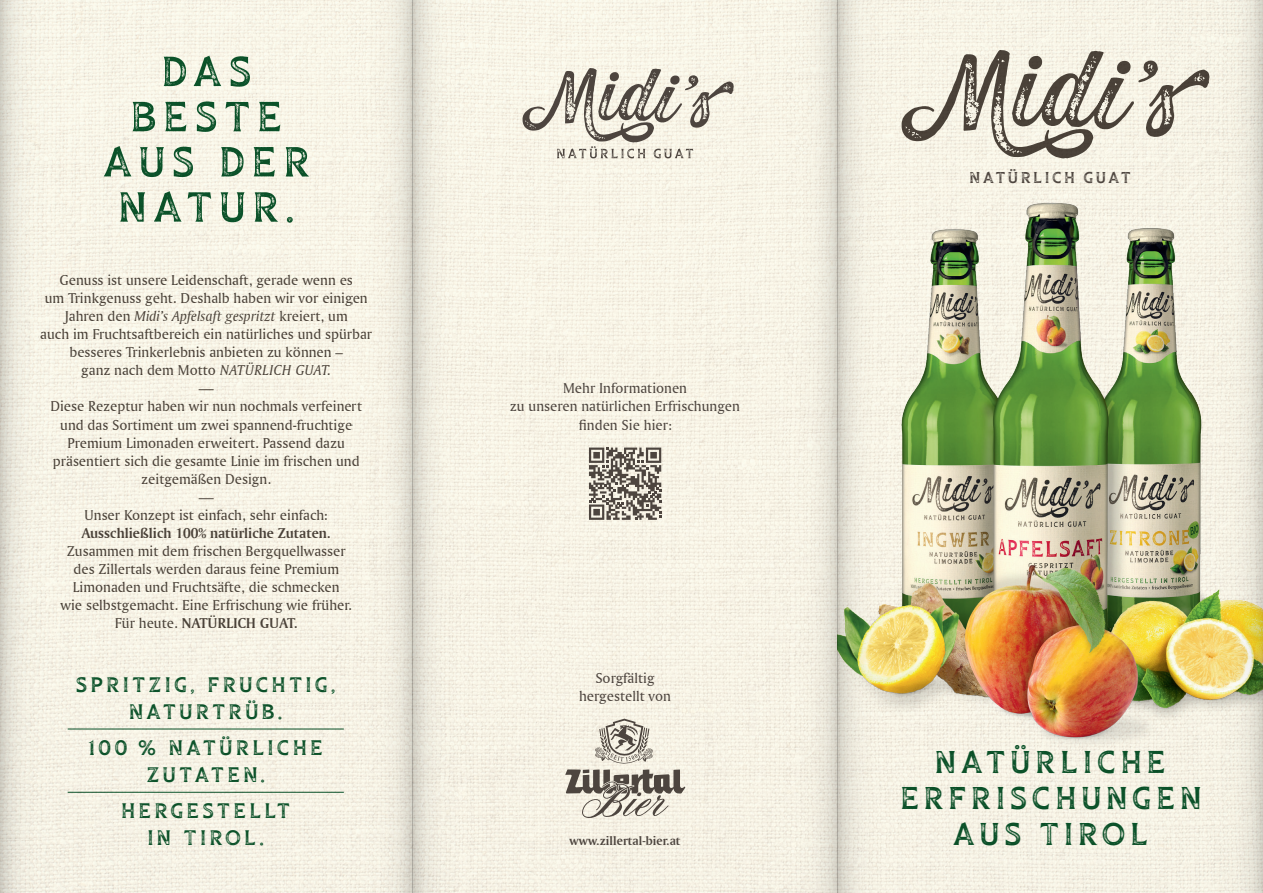
<style>
.page{position:relative;width:1263px;height:893px;background:#fff}
.page>*{position:absolute;margin:0;border:0;box-sizing:border-box;transform-origin:0 0}
.t1{font:700 60px/45.2px "Gambler Flr Print";letter-spacing:.125em;color:#0c562e;text-align:center}
.t2{font:700 45px/36.2px "Gambler Flr Print";letter-spacing:.125em;color:#0c562e;text-align:center}
.t3{font:700 30px/27.2px "Gambler Flr Print";letter-spacing:.125em;color:#0c562e;text-align:center}
.t4{font:700 22.5px "Gambler Flr Print";letter-spacing:.135em;color:#4d453f}
.t5{font:15px/18px "Amerigo BT Roman A";color:#4d453f;text-align:center}
.t6{font:15px "Amerigo BT Italic A";color:#4d453f}
.t7{font:15px "Amerigo BT Bold A";color:#4d453f}
.t8{font:15px "Amerigo BT Bold A";letter-spacing:.02em;color:#4d453f}
.t9{font:13.2px "Amerigo BT Bold A";letter-spacing:.005em;color:#4d453f}
.s1{font-family:"Amerigo BT Roman A"}
.s2{font-family:"Amerigo BT Italic A"}
</style>
<div class="page">
<img style="left:60px;top:0;width:1143px;height:893px">
<svg style="left:901px;top:50px;width:302px;height:108px;background:#cac5b9"></svg>
<hr style="left:68px;top:729px;width:276px;height:1px;background:#0c562e">
<hr style="left:68px;top:792px;width:276px;height:1px;background:#0c562e">
<svg style="left:565px;top:719px;width:120px;height:100px;background:#cac5b9"></svg>
<svg style="left:522px;top:68px;width:212px;height:90px;background:#d1ccc1"></svg>
<img style="left:898px;top:195px;width:305px;height:638px">
<svg style="left:589px;top:448px;width:72px;height:72px;background:#999389"></svg>
<svg style="left:412px;top:0;width:61px;height:893px;background:#edeadd"></svg>
<svg style="left:352px;top:0;width:60px;height:893px;background:#efecdf"></svg>
<svg style="left:1203px;top:0;width:60px;height:893px;background:#eae6d0"></svg>
<svg style="left:838px;top:0;width:60px;height:893px;background:#ebe8d6"></svg>
<svg style="left:778px;top:0;width:60px;height:893px;background:#eeebde"></svg>
<svg style="left:0;top:0;width:60px;height:893px;background:#eeebde"></svg>
<h1 class="t1" style="left:103px;top:49px;width:208px">das<br>Beste aus der natur.</h1>
<p class="t5" style="left:45px;top:271px;width:325px">Genuss ist unsere Leidenschaft, gerade wenn es<br>um Trinkgenuss geht. Deshalb haben wir vor einigen</p>
<p class="t6" style="left:65px;top:307px;width:284px"><span class="s1">Jahren den</span> Midi’s Apfelsaft gespritzt <span class="s1">kreiert, um</span></p>
<p class="t5" style="left:40px;top:325px;width:333px">auch im Fruchtsaftbereich ein natürliches und spürbar besseres Trinkerlebnis anbieten zu können –<br>ganz nach dem Motto <span class="s2">NATÜRLICH GUAT.<br></span>—<br>Diese Rezeptur haben wir nun nochmals verfeinert und das Sortiment um zwei spannend-fruchtige Premium Limonaden erweitert. Passend dazu präsentiert sich die gesamte Linie im frischen und zeitgemäßen Design.<br>—<br>Unser Konzept ist einfach, sehr einfach:</p>
<p class="t7" style="left:82px;top:524px;width:251px">Ausschließlich 100% natürliche Zutaten.</p>
<p class="t5" style="left:60px;top:542px;width:293px">Zusammen mit dem frischen Bergquellwasser des Zillertals werden daraus feine Premium Limonaden und Fruchtsäfte, die schmecken wie selbstgemacht. Eine Erfrischung wie früher.</p>
<p class="t8" style="left:115px;top:614px;width:184px"><span class="s1">Für heute.</span> NATÜRLICH GUAT.</p>
<h3 class="t3" style="left:76px;top:671px;width:261px">Spritzig, fruchtig, naturtrüb.</h3>
<h3 class="t3" style="left:89px;top:734px;width:235px">100 % natürliche<br>Zutaten.</h3>
<h3 class="t3" style="left:122px;top:797px;width:170px">hergestellt in Tirol.</h3>
<p class="t5" style="left:510px;top:379px;width:231px">Mehr Informationen<br>zu unseren natürlichen Erfrischungen finden Sie hier:</p>
<p class="t5" style="left:579px;top:668px;width:93px">Sorgfältig hergestellt von</p>
<p class="t9" style="left:570px;top:833px;width:113px">www.zillertal-bier.at</p>
<h3 class="t4" style="left:970px;top:168px;width:162px">natürlich guat</h3>
<h2 class="t2" style="left:900px;top:744px;width:302px">Natürliche<br>Erfrischungen aus Tirol</h2>
</div>
